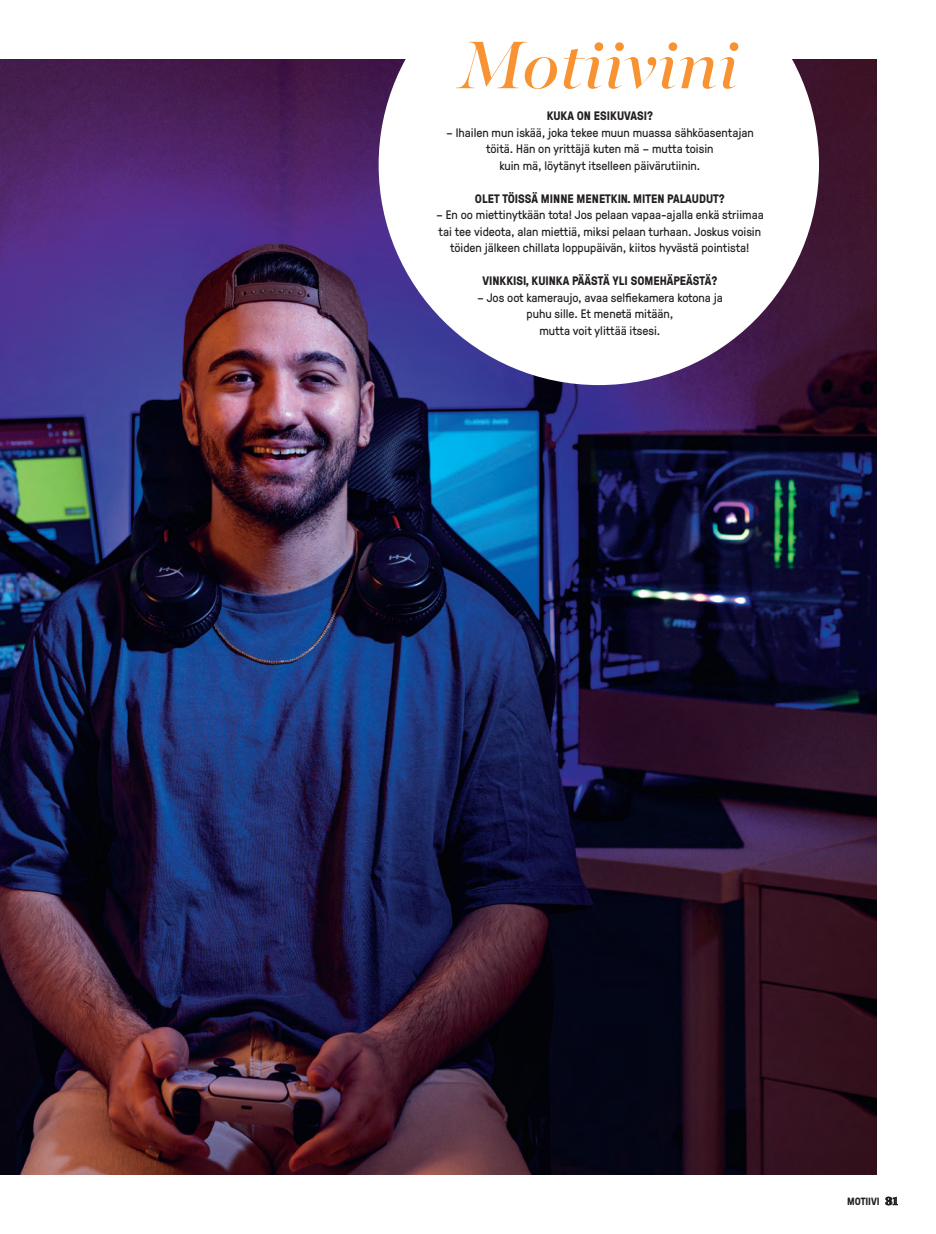
<style>
.page{position:relative;width:936px;height:1234px;background:#fff}
.page>*{position:absolute;margin:0;border:0;box-sizing:border-box;transform-origin:0 0}
._10_Laatikko_motiivi{font:italic 75px "Majesti Banner";color:#f79332}
._04_Teksti2_ei_sis{font:12.3px/16.5px "GT Pressura";color:#231f20;text-align:center}
._04_Teksti2_ei_sis-2{font:700 12.3px "GT Pressura";color:#231f20}
.t1{font:700 10.5px "GT Pressura";color:#231f20}
.s1{font-family:"Majesti Banner";font-weight:800;font-size:12px}
</style>
<div class="page">
<img style="left:0;top:60px;width:876px;height:1114px">
<svg style="left:378px;top:59px;width:441px;height:326px"></svg>
<svg style="left:885px;top:1196px;width:12px;height:8px"></svg>
<p class="_10_Laatikko_motiivi" style="left:459px;top:16px;width:282px">Motiivini</p>
<p class="_04_Teksti2_ei_sis-2" style="left:546px;top:107px;width:108px">KUKA ON ESIKUVASI?</p>
<p class="_04_Teksti2_ei_sis" style="left:446px;top:123px;width:309px">– Ihailen mun iskää, joka tekee muun muassa sähköasentajan töitä. Hän on yrittäjä kuten mä – mutta toisin</p>
<p class="_04_Teksti2_ei_sis" style="left:499px;top:156px;width:202px">kuin mä, löytänyt itselleen päivärutiinin.</p>
<p class="_04_Teksti2_ei_sis-2" style="left:475px;top:189px;width:251px">OLET TÖISSÄ MINNE MENETKIN. MITEN PALAUDUT?</p>
<p class="_04_Teksti2_ei_sis" style="left:436px;top:206px;width:329px">– En oo miettinytkään tota! Jos pelaan vapaa-ajalla enkä striimaa tai tee videota, alan miettiä, miksi pelaan turhaan. Joskus voisin töiden jälkeen chillata loppupäivän, kiitos hyvästä pointista!</p>
<p class="_04_Teksti2_ei_sis-2" style="left:482px;top:272px;width:236px">VINKKISI, KUINKA PÄÄSTÄ YLI SOMEHÄPEÄSTÄ?</p>
<p class="_04_Teksti2_ei_sis" style="left:477px;top:288px;width:247px">– Jos oot kameraujo, avaa selfiekamera kotona ja</p>
<p class="_04_Teksti2_ei_sis" style="left:526px;top:305px;width:148px">puhu sille. Et menetä mitään,</p>
<p class="_04_Teksti2_ei_sis" style="left:539px;top:321px;width:123px">mutta voit ylittää itsesi.</p>
<p class="t1" style="left:847px;top:1192px;width:52px">MOTIIVI <span class="s1">31</span></p>
</div>
